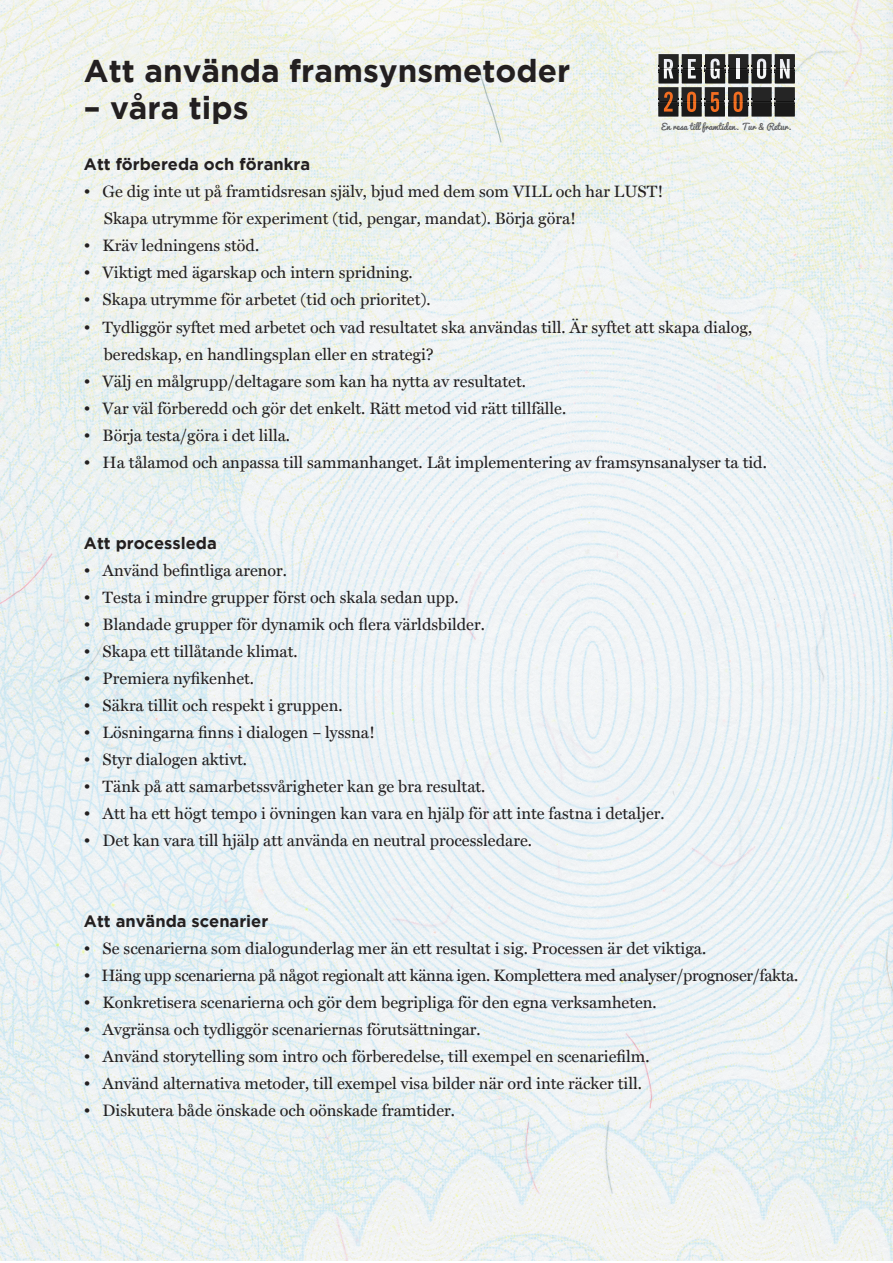
<style>
.page{position:relative;width:893px;height:1263px;background:#fff}
.page>*{position:absolute;margin:0;border:0;box-sizing:border-box;transform-origin:0 0}
.t1{font:700 31.5px "Gotham";color:#231f20}
.t2{font:16.5px/27px "Miller Text";color:#231f20}
.t3{font:16.5px "Miller Text";letter-spacing:-.02em;color:#231f20}
.t4{font:700 16.5px "Gotham";color:#231f20}
.t5{font:8.7px "Pacifico";color:#5c5c5f}
</style>
<div class="page">
<img style="left:0;top:0;width:893px;height:1261px">
<svg style="left:658px;top:54px;width:137px;height:62px;background:#5d5752"></svg>
<p class="t1" style="left:84px;top:53px;width:488px">Att använda framsynsmetoder</p>
<p class="t1" style="left:84px;top:90px;width:166px">– våra tips</p>
<p class="t4" style="left:84px;top:155px;width:228px">Att förbereda och förankra</p>
<p class="t2" style="left:104px;top:178px;width:561px;text-indent:-20px">• Ge dig inte ut på framtidsresan själv, bjud med dem som VILL och har LUST!<br>Skapa utrymme för experiment (tid, pengar, mandat). Börja göra!</p>
<p class="t2" style="left:84px;top:232px;width:177px">• Kräv ledningens stöd.</p>
<p class="t2" style="left:84px;top:259px;width:330px">• Viktigt med ägarskap och intern spridning.</p>
<p class="t2" style="left:84px;top:286px;width:348px">• Skapa utrymme för arbetet (tid och prioritet).</p>
<p class="t2" style="left:84px;top:313px;width:670px">• Tydliggör syftet med arbetet och vad resultatet ska användas till. Är syftet att skapa dialog,</p>
<p class="t2" style="left:104px;top:340px;width:332px">beredskap, en handlingsplan eller en strategi?</p>
<p class="t2" style="left:84px;top:367px;width:443px">• Välj en målgrupp/deltagare som kan ha nytta av resultatet.</p>
<p class="t2" style="left:84px;top:394px;width:484px">• Var väl förberedd och gör det enkelt. Rätt metod vid rätt tillfälle.</p>
<p class="t2" style="left:84px;top:421px;width:208px">• Börja testa/göra i det lilla.</p>
<p class="t2" style="left:84px;top:448px;width:684px">• Ha tålamod och anpassa till sammanhanget. Låt implementering av framsynsanalyser ta tid.</p>
<p class="t5" style="left:661px;top:119px;width:132px">En resa till framtiden. Tur &amp; Retur.</p>
<p class="t4" style="left:84px;top:533px;width:134px">Att processleda</p>
<p class="t2" style="left:84px;top:556px;width:205px">• Använd befintliga arenor.</p>
<p class="t2" style="left:84px;top:583px;width:376px">• Testa i mindre grupper först och skala sedan upp.</p>
<p class="t2" style="left:84px;top:610px;width:402px">• Blandade grupper för dynamik och flera världsbilder.</p>
<p class="t2" style="left:84px;top:637px;width:215px">• Skapa ett tillåtande klimat.</p>
<p class="t2" style="left:84px;top:664px;width:171px">• Premiera nyfikenhet.</p>
<p class="t2" style="left:84px;top:691px;width:260px">• Säkra tillit och respekt i gruppen.</p>
<p class="t2" style="left:84px;top:718px;width:293px">• Lösningarna finns i dialogen – lyssna!</p>
<p class="t2" style="left:84px;top:745px;width:165px">• Styr dialogen aktivt.</p>
<p class="t2" style="left:84px;top:772px;width:403px">• Tänk på att samarbetssvårigheter kan ge bra resultat.</p>
<p class="t2" style="left:84px;top:799px;width:582px">• Att ha ett högt tempo i övningen kan vara en hjälp för att inte fastna i detaljer.</p>
<p class="t2" style="left:84px;top:826px;width:449px">• Det kan vara till hjälp att använda en neutral processledare.</p>
<p class="t4" style="left:84px;top:911px;width:186px">Att använda scenarier</p>
<p class="t2" style="left:84px;top:934px;width:624px">• Se scenarierna som dialogunderlag mer än ett resultat i sig. Processen är det viktiga.</p>
<p class="t3" style="left:84px;top:965px;width:716px">• Häng upp scenarierna på något regionalt att känna igen. Komplettera med analyser/prognoser/fakta.</p>
<p class="t2" style="left:84px;top:988px;width:574px">• Konkretisera scenarierna och gör dem begripliga för den egna verksamheten.</p>
<p class="t2" style="left:84px;top:1015px;width:398px">• Avgränsa och tydliggör scenariernas förutsättningar.</p>
<p class="t2" style="left:84px;top:1042px;width:567px">• Använd storytelling som intro och förberedelse, till exempel en scenariefilm.</p>
<p class="t2" style="left:84px;top:1069px;width:559px">• Använd alternativa metoder, till exempel visa bilder när ord inte räcker till.</p>
<p class="t2" style="left:84px;top:1096px;width:372px">• Diskutera både önskade och oönskade framtider.</p>
</div>
